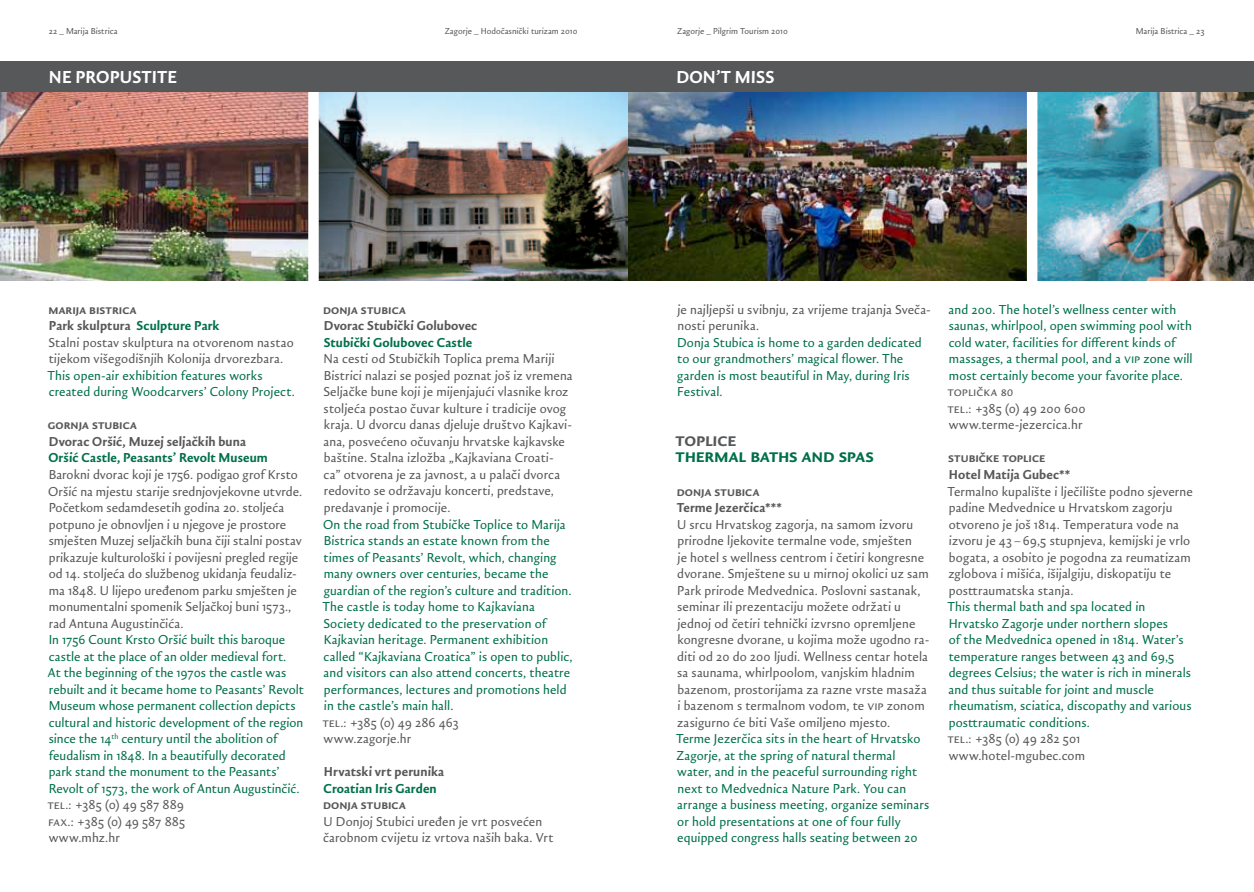
<style>
.page{position:relative;width:1254px;height:892px;background:#fff}
.page>*{position:absolute;margin:0;border:0;box-sizing:border-box;transform-origin:0 0}
.t1{font:700 19.5px "Zagorje Pro";letter-spacing:-.01em;color:#007049}
.t2{font:700 19.5px "Zagorje Pro";letter-spacing:-.015em;color:#57585a}
.t3{font:700 18px "Zagorje Pro";color:#fff}
.t4{font:13.5px/16.5px "Zagorje Pro Normal";letter-spacing:.005em;color:#57585a}
.t5{font:13.5px/16.5px "Zagorje Pro Normal";letter-spacing:.005em;color:#007049}
.t6{font:700 13.5px/16.5px "Zagorje Pro";letter-spacing:.005em;color:#57585a}
.t7{font:700 13.5px "Zagorje Pro";letter-spacing:.005em;color:#007049}
.t8{font:9px "Zagorje Pro Normal";color:#57585a}
.s1{color:#007049}
</style>
<div class="page">
<img style="left:627px;top:91px;width:400px;height:189px">
<img style="left:0;top:91px;width:308px;height:189px">
<img style="left:319px;top:91px;width:308px;height:189px">
<img style="left:1037px;top:91px;width:217px;height:189px">
<div style="left:0;top:61px;width:1254px;height:30px;background:#57585a"></div>
<p class="t8" style="left:445px;top:25px;width:134px">Zagorje _ Hodočasnički turizam 2010</p>
<p class="t8" style="left:677px;top:25px;width:112px">Zagorje _ Pilgrim Tourism 2010</p>
<p class="t8" style="left:49px;top:25px;width:70px">22 _ Marija Bistrica</p>
<p class="t8" style="left:1136px;top:25px;width:70px">Marija Bistrica _ 23</p>
<h2 class="t3" style="left:49px;top:66px;width:103px">ne propustite</h2>
<h2 class="t3" style="left:677px;top:66px;width:90px">DON’T MISS</h2>
<p class="t6" style="left:48px;top:301px;width:173px">marija bistrica<br>Park skulptura <span class="s1">Sculpture Park</span></p>
<p class="t4" style="left:48px;top:335px;width:247px">Stalni postav skulptura na otvorenom nastao tijekom višegodišnjih Kolonija drvorezbara.</p>
<p class="t5" style="left:47px;top:368px;width:249px">This open-air exhibition features works created during Woodcarvers’ Colony Project.</p>
<p class="t6" style="left:48px;top:417px;width:200px">gornja stubica<br>Dvorac Oršić, Muzej seljačkih buna</p>
<p class="t7" style="left:48px;top:449px;width:221px">Oršić Castle, Peasants’ Revolt Museum</p>
<p class="t4" style="left:48px;top:467px;width:255px">Barokni dvorac koji je 1756. podigao grof Krsto Oršić na mjestu starije srednjovjekovne utvrde.<br>Početkom sedamdesetih godina 20. stoljeća potpuno je obnovljen i u njegove je prostore smješten Muzej seljačkih buna čiji stalni postav prikazuje kulturološki i povijesni pregled regije od 14. stoljeća do službenog ukidanja feudaliz&shy;ma 1848. U lijepo uređenom parku smješten je monumentalni spomenik Seljačkoj buni 1573., rad Antuna Augustinčića.</p>
<p class="t5" style="left:48px;top:632px;width:257px">In 1756 Count Krsto Oršić built this baroque castle at the place of an older medieval fort.<br>At the beginning of the 1970s the castle was rebuilt and it became home to Peasants’ Revolt Museum whose permanent collection depicts cultural and historic development of the region since the 14<sup>th</sup> century until the abolition of feudalism in 1848. In a beautifully decorated park stand the monument to the Peasants’ Revolt of 1573, the work of Antun Augustinčić.</p>
<p class="t4" style="left:47px;top:797px;width:139px;text-align:justify">tel.: +385 (0) 49 587 889 fax.: +385 (0) 49 587 885 www.mhz.hr</p>
<p class="t6" style="left:323px;top:301px;width:156px">donja stubica<br>Dvorac Stubički Golubovec</p>
<p class="t7" style="left:324px;top:334px;width:150px">Stubički Golubovec Castle</p>
<p class="t4" style="left:323px;top:351px;width:251px">Na cesti od Stubičkih Toplica prema Mariji Bistrici nalazi se posjed poznat još iz vremena Seljačke bune koji je mijenjajući vlasnike kroz stoljeća postao čuvar kulture i tradicije ovog kraja. U dvorcu danas djeluje društvo Kajkavi&shy;ana, posvećeno očuvanju hrvatske kajkavske baštine. Stalna izložba „Kajkaviana Croati&shy;ca” otvorena je za javnost, a u palači dvorca redovito se održavaju koncerti, predstave, predavanje i promocije.</p>
<p class="t5" style="left:322px;top:516px;width:252px">On the road from Stubičke Toplice to Marija Bistrica stands an estate known from the times of Peasants’ Revolt, which, changing many owners over centuries, became the guardian of the region’s culture and tradition.<br>The castle is today home to Kajkaviana Society dedicated to the preservation of Kajkavian heritage. Permanent exhibition called “Kajkaviana Croatica” is open to public, and visitors can also attend concerts, theatre performances, lectures and promotions held in the castle’s main hall.</p>
<p class="t4" style="left:322px;top:714px;width:138px">tel.: +385 (0) 49 286 463 www.zagorje.hr</p>
<p class="t6" style="left:324px;top:763px;width:122px">Hrvatski vrt perunika</p>
<p class="t7" style="left:324px;top:779px;width:115px">Croatian Iris Garden</p>
<p class="t6" style="left:323px;top:796px;width:84px">donja stubica</p>
<p class="t4" style="left:323px;top:813px;width:232px">U Donjoj Stubici uređen je vrt posvećen čarobnom cvijetu iz vrtova naših baka. Vrt</p>
<p class="t4" style="left:677px;top:302px;width:255px">je najljepši u svibnju, za vrijeme trajanja Sveča&shy;nosti perunika.</p>
<p class="t5" style="left:677px;top:335px;width:246px">Donja Stubica is home to a garden dedicated to our grandmothers’ magical flower. The garden is most beautiful in May, during Iris Festival.</p>
<h1 class="t2" style="left:676px;top:427px;width:62px">toplice</h1>
<h1 class="t1" style="left:676px;top:444px;width:200px">thermal baths and spas</h1>
<p class="t6" style="left:677px;top:483px;width:107px">donja stubica<br>Terme Jezerčica***</p>
<p class="t4" style="left:677px;top:516px;width:254px">U srcu Hrvatskog zagorja, na samom izvoru prirodne ljekovite termalne vode, smješten<br>je hotel s wellness centrom i četiri kongresne dvorane. Smještene su u mirnoj okolici uz sam Park prirode Medvednica. Poslovni sastanak, seminar ili prezentaciju možete održati u jednoj od četiri tehnički izvrsno opremljene kongresne dvorane, u kojima može ugodno ra&shy;diti od 20 do 200 ljudi. Wellness centar hotela sa saunama, whirlpoolom, vanjskim hladnim bazenom, prostorijama za razne vrste masaža i bazenom s termalnom vodom, te vip zonom zasigurno će biti Vaše omiljeno mjesto.</p>
<p class="t5" style="left:676px;top:731px;width:255px">Terme Jezerčica sits in the heart of Hrvatsko Zagorje, at the spring of natural thermal water, and in the peaceful surrounding right next to Medvednica Nature Park. You can arrange a business meeting, organize seminars or hold presentations at one of four fully equipped congress halls seating between 20</p>
<p class="t5" style="left:949px;top:302px;width:246px">and 200. The hotel’s wellness center with saunas, whirlpool, open swimming pool with cold water, facilities for different kinds of massages, a thermal pool, and a vip zone will most certainly become your favorite place.</p>
<p class="t4" style="left:947px;top:384px;width:140px">toplička 80<br>tel.: +385 (0) 49 200 600 www.terme-jezercica.hr</p>
<p class="t6" style="left:948px;top:450px;width:124px">stubičke toplice<br>Hotel Matija Gubec**</p>
<p class="t4" style="left:947px;top:483px;width:247px">Termalno kupalište i lječilište podno sjeverne padine Medvednice u Hrvatskom zagorju otvoreno je još 1814. Temperatura vode na izvoru je 43–69,5 stupnjeva, kemijski je vrlo bogata, a osobito je pogodna za reumatizam zglobova i mišića, išijalgiju, diskopatiju te posttraumatska stanja.</p>
<p class="t5" style="left:947px;top:599px;width:246px">This thermal bath and spa located in Hrvatsko Zagorje under northern slopes<br>of the Medvednica opened in 1814. Water’s temperature ranges between 43 and 69,5 degrees Celsius; the water is rich in minerals and thus suitable for joint and muscle rheumatism, sciatica, discopathy and various posttraumatic conditions.</p>
<p class="t4" style="left:947px;top:731px;width:139px">tel.: +385 (0) 49 282 501 www.hotel-mgubec.com</p>
</div>
